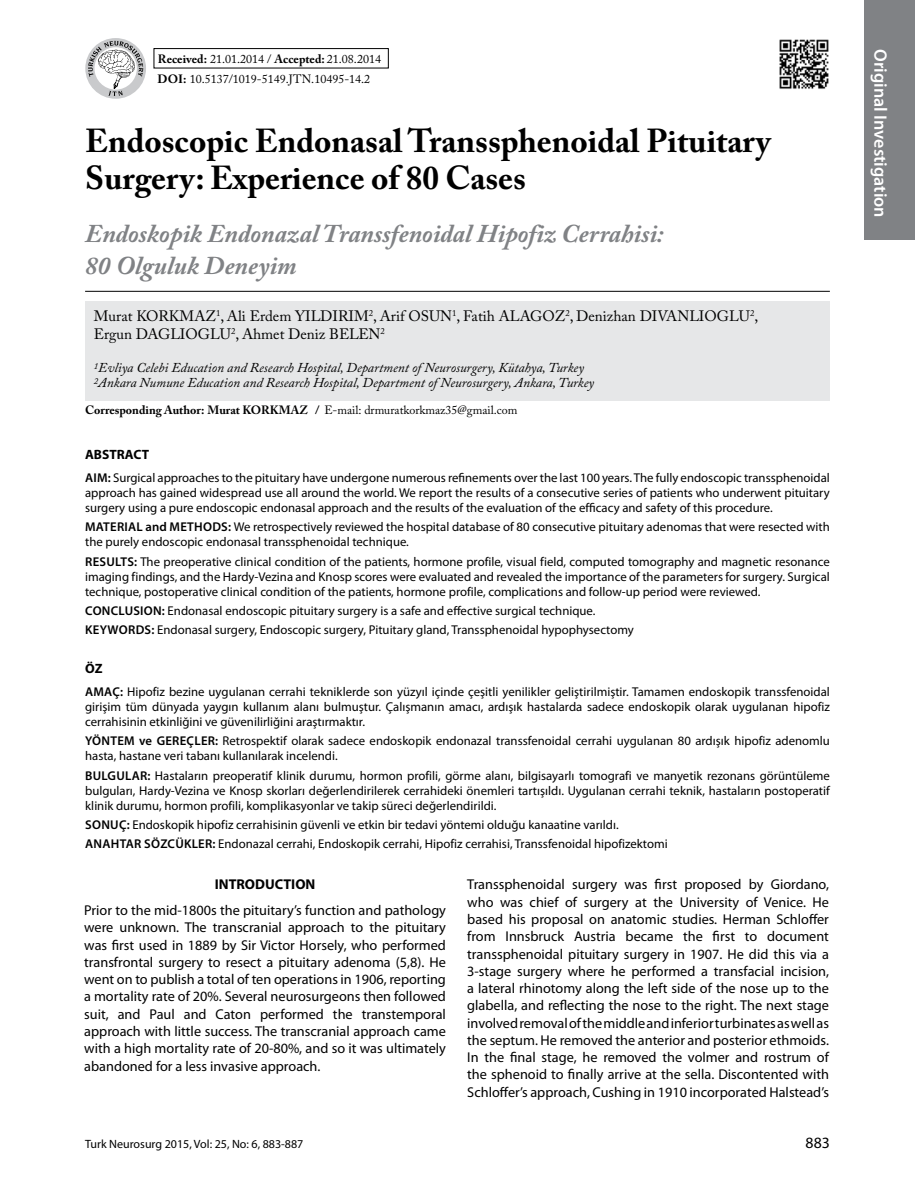
<style>
.page{position:relative;width:915px;height:1191px;background:#fff}
.page>*{position:absolute;margin:0;border:0;box-sizing:border-box;transform-origin:0 0}
.t1{font:700 33px/37.5px "Adobe Caslon Pro";color:#000}
.t2{font:italic 700 25.5px/31.5px "Adobe Caslon Pro";color:#808285}
.t3{font:600 18px "Myriad Pro";color:#fff}
.t4{font:15.75px "Myriad Pro";color:#000}
.t5{font:15px/18px "Adobe Caslon Pro";color:#000}
.t6{font:14.25px/17.2px "Myriad Pro";color:#000;text-align:justify}
.t7{font:700 14.25px "Myriad Pro";color:#000}
.t8{font:italic 13.5px/15px "Adobe Caslon Pro";color:#000}
.t9{font:700 13.5px "Myriad Pro";color:#000}
.t10{font:12.75px/15px "Myriad Pro";color:#000;text-align:justify}
.t11{font:600 12.75px "Myriad Pro";color:#000}
.t12{font:12px/20.2px "Adobe Caslon Pro";color:#000}
.t13{font:700 12px "Adobe Caslon Pro";color:#000}
.t14{font:12px "Myriad Pro";color:#000}
.s1{font-weight:700}
.s2{font-weight:400}
.s3{font-weight:600}
</style>
<div class="page">
<div style="left:863px;top:0;width:51px;height:240px;background:#808285"></div>
<div style="left:153px;top:48px;width:235px;height:20px;border:1px solid #000"></div>
<svg style="left:85px;top:38px;width:61px;height:61px"></svg>
<svg style="left:88px;top:41px;width:55px;height:55px"></svg>
<div style="left:85px;top:301px;width:744px;height:100px;background:#e6e7e8"></div>
<hr style="left:85px;top:291px;width:744px;height:1px;background:#000">
<img style="left:779px;top:39px;width:50px;height:50px">
<p class="t12" style="left:158px;top:48px;width:225px"><span class="s1">Received:</span> 21.01.2014 / <span class="s1">Accepted:</span> 21.08.2014<br><span class="s1">DOI:</span> 10.5137/1019-5149.JTN.10495-14.2</p>
<h1 class="t1" style="left:85px;top:122px;width:687px">Endoscopic Endonasal Transsphenoidal Pituitary<br>Surgery: Experience of 80 Cases</h1>
<h2 class="t2" style="left:85px;top:218px;width:580px">Endoskopik Endonazal Transsfenoidal Hipofiz Cerrahisi:<br>80 Olguluk Deneyim</h2>
<p class="t5" style="left:94px;top:307px;width:665px">Murat KORKMAZ<sup>1</sup>, Ali Erdem YILDIRIM<sup>2</sup>, Arif OSUN<sup>1</sup>, Fatih ALAGOZ<sup>2</sup>, Denizhan DIVANLIOGLU<sup>2</sup>,<br>Ergun DAGLIOGLU<sup>2</sup>, Ahmet Deniz BELEN<sup>2</sup></p>
<p class="t8" style="left:94px;top:360px;width:501px"><sup>1</sup>Evliya Celebi Education and Research Hospital, Department of Neurosurgery, Kütahya, Turkey<br><sup>2</sup>Ankara Numune Education and Research Hospital, Department of Neurosurgery, Ankara, Turkey</p>
<p class="t13" style="left:85px;top:402px;width:433px">Corresponding Author: Murat KORKMAZ / <span class="s2">E-mail: drmuratkorkmaz35@gmail.com</span></p>
<p class="t9" style="left:85px;top:445px;width:65px">ABSTRACT</p>
<p class="t10" style="left:85px;top:470px;width:746px"><span class="s3">AIM:</span> Surgical approaches to the pituitary have undergone numerous refinements over the last 100 years. The fully endoscopic transsphenoidal approach has gained widespread use all around the world. We report the results of a consecutive series of patients who underwent pituitary surgery using a pure endoscopic endonasal approach and the results of the evaluation of the efficacy and safety of this procedure.</p>
<p class="t10" style="left:85px;top:519px;width:746px"><span class="s3">MATERIAL AND METHO DS:</span> We retrospectively reviewed the hospital database of 80 consecutive pituitary adenomas that were resected with the purely endoscopic endonasal transsphenoidal technique.</p>
<p class="t10" style="left:85px;top:553px;width:746px"><span class="s3">RESULTS:</span> The preoperative clinical condition of the patients, hormone profile, visual field, computed tomography and magnetic resonance imaging findings, and the Hardy-Vezina and Knosp scores were evaluated and revealed the importance of the parameters for surgery. Surgical technique, postoperative clinical condition of the patients, hormone profile, complications and follow-up period were reviewed.</p>
<p class="t10" style="left:85px;top:600px;width:550px;line-height:19.2px"><span class="s3">CONCLUSION:</span> Endonasal endoscopic pituitary surgery is a safe and effective surgical technique.<br><span class="s3">KEYWORDS:</span> Endonasal surgery, Endoscopic surgery, Pituitary gland, Transsphenoidal hypophysectomy</p>
<p class="t9" style="left:85px;top:659px;width:19px">ÖZ</p>
<p class="t10" style="left:85px;top:684px;width:746px"><span class="s3">AMAÇ:</span> Hipofiz bezine uygulanan cerrahi tekniklerde son yüzyıl içinde çeşitli yenilikler geliştirilmiştir. Tamamen endoskopik transsfenoidal girişim tüm dünyada yaygın kullanım alanı bulmuştur. Çalışmanın amacı, ardışık hastalarda sadece endoskopik olarak uygulanan hipofiz cerrahisinin etkinliğini ve güvenilirliğini araştırmaktır.</p>
<p class="t11" style="left:85px;top:733px;width:26px">YÖNTEM</p>
<p class="t10" style="left:85px;top:733px;width:746px;text-indent:54px"><span class="s3">VE GEREÇLER:</span> Retrospektif olarak sadece endoskopik endonazal transsfenoidal cerrahi uygulanan 80 ardışık hipofiz adenomlu hasta, hastane veri tabanı kullanılarak incelendi.</p>
<p class="t10" style="left:85px;top:767px;width:746px"><span class="s3">BULGULAR:</span> Hastaların preoperatif klinik durumu, hormon profili, görme alanı, bilgisayarlı tomografi ve manyetik rezonans görüntüleme bulguları, Hardy-Vezina ve Knosp skorları değerlendirilerek cerrahideki önemleri tartışıldı. Uygulanan cerrahi teknik, hastaların postoperatif klinik durumu, hormon profili, komplikasyonlar ve takip süreci değerlendirildi.</p>
<p class="t10" style="left:85px;top:815px;width:583px;line-height:19.2px"><span class="s3">SONUÇ:</span> Endoskopik hipofiz cerrahisinin güvenli ve etkin bir tedavi yöntemi olduğu kanaatine varıldı.<br><span class="s3">ANAHTAR SÖZCÜKLER:</span> Endonazal cerrahi, Endoskopik cerrahi, Hipofiz cerrahisi, Transsfenoidal hipofizektomi</p>
<p class="t7" style="left:215px;top:875px;width:102px">INTRODUCTION</p>
<p class="t6" style="left:84px;top:901px;width:363px">Prior to the mid-1800s the pituitary’s function and pathology were unknown. The transcranial approach to the pituitary was first used in 1889 by Sir Victor Horsely, who performed transfrontal surgery to resect a pituitary adenoma (5,8). He went on to publish a total of ten operations in 1906, reporting a mortality rate of 20%. Several neurosurgeons then followed suit, and Paul and Caton performed the transtemporal approach with little success. The transcranial approach came with a high mortality rate of 20-80%, and so it was ultimately abandoned for a less invasive approach.</p>
<p class="t6" style="left:467px;top:876px;width:363px">Transsphenoidal surgery was first proposed by Giordano, who was chief of surgery at the University of Venice. He based his proposal on anatomic studies. Herman Schloffer from Innsbruck Austria became the first to document transsphenoidal pituitary surgery in 1907. He did this via a 3-stage surgery where he performed a transfacial incision, a lateral rhinotomy along the left side of the nose up to the glabella, and reflecting the nose to the right. The next stage involved removal of the middle and inferior turbinates as well as the septum. He removed the anterior and posterior ethmoids.<br>In the final stage, he removed the volmer and rostrum of the sphenoid to finally arrive at the sella. Discontented with Schloffer’s approach, Cushing in 1910 incorporated Halstead’s</p>
<p class="t14" style="left:85px;top:1137px;width:220px">Turk Neurosurg 2015, Vol: 25, No: 6, 883-887</p>
<p class="t4" style="left:805px;top:1133px;width:26px">883</p>
<h3 class="t3" style="left:891px;top:49px;width:170px;rotate:90deg">ORIGINAL INVESTIGATION</h3>
</div>
